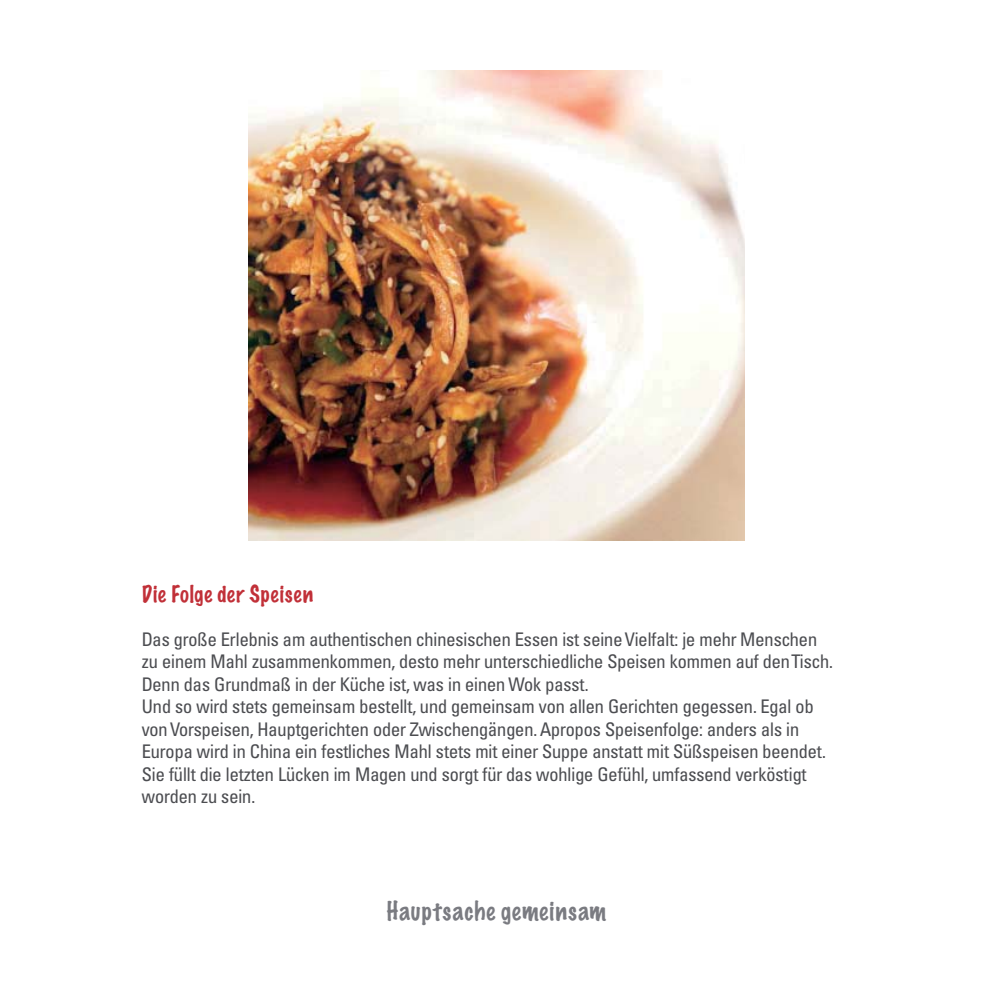
<style>
.page{position:relative;width:993px;height:993px;background:#fff}
.page>*{position:absolute;margin:0;border:0;box-sizing:border-box;transform-origin:0 0}
.t1{font:100 23.75px "Marker Felt";letter-spacing:.04em;color:#7a7b81}
.t2{font:100 21.25px "Marker Felt";letter-spacing:.035em;color:#c13038}
.t3{font:condensed 18.75px/22.5px "Univers S";color:#4c4d51}
</style>
<div class="page">
<img style="left:248px;top:71px;width:496px;height:469px">
<p class="t2" style="left:142px;top:583px;width:173px">Die Folge der Speisen</p>
<p class="t3" style="left:142px;top:629px;width:692px">Das große Erlebnis am authentischen chinesischen Essen ist seine Vielfalt: je mehr Menschen zu einem Mahl zusammenkommen, desto mehr unterschiedliche Speisen kommen auf den Tisch.<br>Denn das Grundmaß in der Küche ist, was in einen Wok passt.<br>Und so wird stets gemeinsam bestellt, und gemeinsam von allen Gerichten gegessen. Egal ob von Vorspeisen, Hauptgerichten oder Zwischengängen. Apropos Speisenfolge: anders als in Europa wird in China ein festliches Mahl stets mit einer Suppe anstatt mit Süßspeisen beendet.<br>Sie füllt die letzten Lücken im Magen und sorgt für das wohlige Gefühl, umfassend verköstigt worden zu sein.</p>
<p class="t1" style="left:386px;top:898px;width:221px">Hauptsache gemeinsam</p>
</div>
